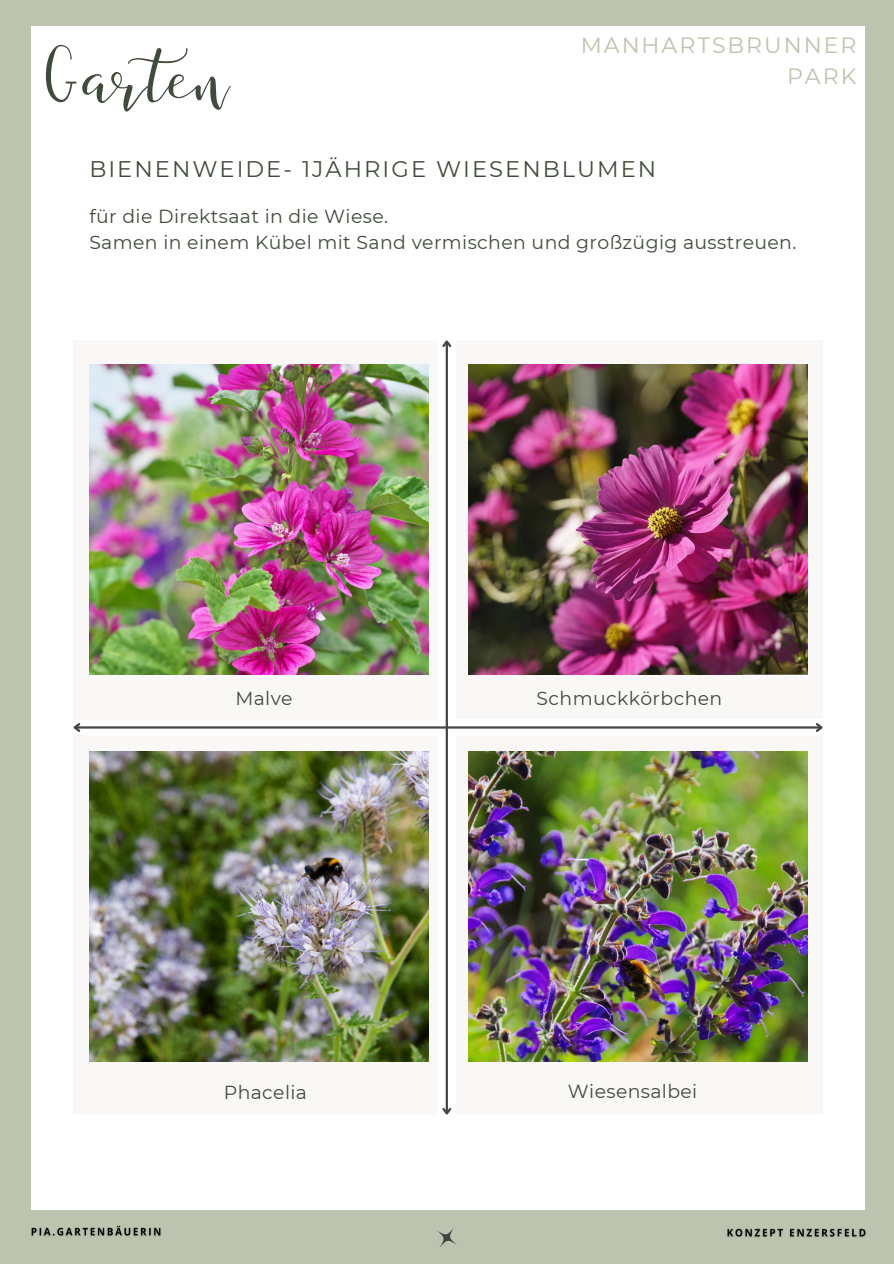
<style>
.page{position:relative;width:894px;height:1264px;background:#fff}
.page>*{position:absolute;margin:0;border:0;box-sizing:border-box;transform-origin:0 0}
.t1{font:61.65px "Just Write Solid";color:#414b3b}
.t2{font:22.65px "Montserrat";letter-spacing:.09em;color:#414b3b}
.t3{font:22.05px/30.3px "Montserrat";letter-spacing:.09em;color:#bcc4af;text-align:right}
.t4{font:18.75px/26.4px "Montserrat";letter-spacing:.02em;color:#414b3b}
</style>
<div class="page">
<div style="left:0;top:0;width:893px;height:1263px;background:#bcc4af"></div>
<svg style="left:437px;top:1228px;width:20px;height:20px"></svg>
<div style="left:31px;top:26px;width:833px;height:1184px;background:#fff"></div>
<div style="left:74px;top:340px;width:363px;height:379px;background:#faf8f6"></div>
<div style="left:74px;top:735px;width:363px;height:379px;background:#faf8f6"></div>
<div style="left:456px;top:340px;width:366px;height:379px;background:#faf8f6"></div>
<div style="left:456px;top:735px;width:366px;height:379px;background:#faf8f6"></div>
<hr style="left:75px;top:726px;width:746px;height:2px;background:#444">
<svg style="left:73px;top:723px;width:9px;height:9px"></svg>
<svg style="left:813px;top:723px;width:10px;height:9px"></svg>
<hr style="left:445px;top:341px;width:3px;height:772px;background:#444">
<svg style="left:442px;top:1105px;width:10px;height:10px"></svg>
<svg style="left:442px;top:340px;width:10px;height:9px"></svg>
<img style="left:89px;top:364px;width:339px;height:310px">
<img style="left:89px;top:751px;width:339px;height:310px">
<img style="left:468px;top:364px;width:339px;height:310px">
<img style="left:468px;top:751px;width:339px;height:310px">
<img style="left:31px;top:1225px;width:130px;height:12px">
<img style="left:727px;top:1228px;width:139px;height:10px">
<p class="t1" style="left:46px;top:37px;width:185px">Garten</p>
<h3 class="t3" style="left:580px;top:30px;width:277px">MANHARTSBRUNNER<br>PARK</h3>
<p class="t2" style="left:89px;top:155px;width:568px">BIENENWEIDE- 1JÄHRIGE WIESENBLUMEN</p>
<h3 class="t4" style="left:89px;top:203px;width:708px">für die Direktsaat in die Wiese.<br>Samen in einem Kübel mit Sand vermischen und großzügig ausstreuen.</h3>
<h3 class="t4" style="left:235px;top:684px;width:59px">Malve</h3>
<p class="t4" style="left:536px;top:685px;width:187px">Schmuckkörbchen</p>
<p class="t4" style="left:224px;top:1079px;width:85px">Phacelia</p>
<h3 class="t4" style="left:567px;top:1078px;width:131px">Wiesensalbei</h3>
</div>
